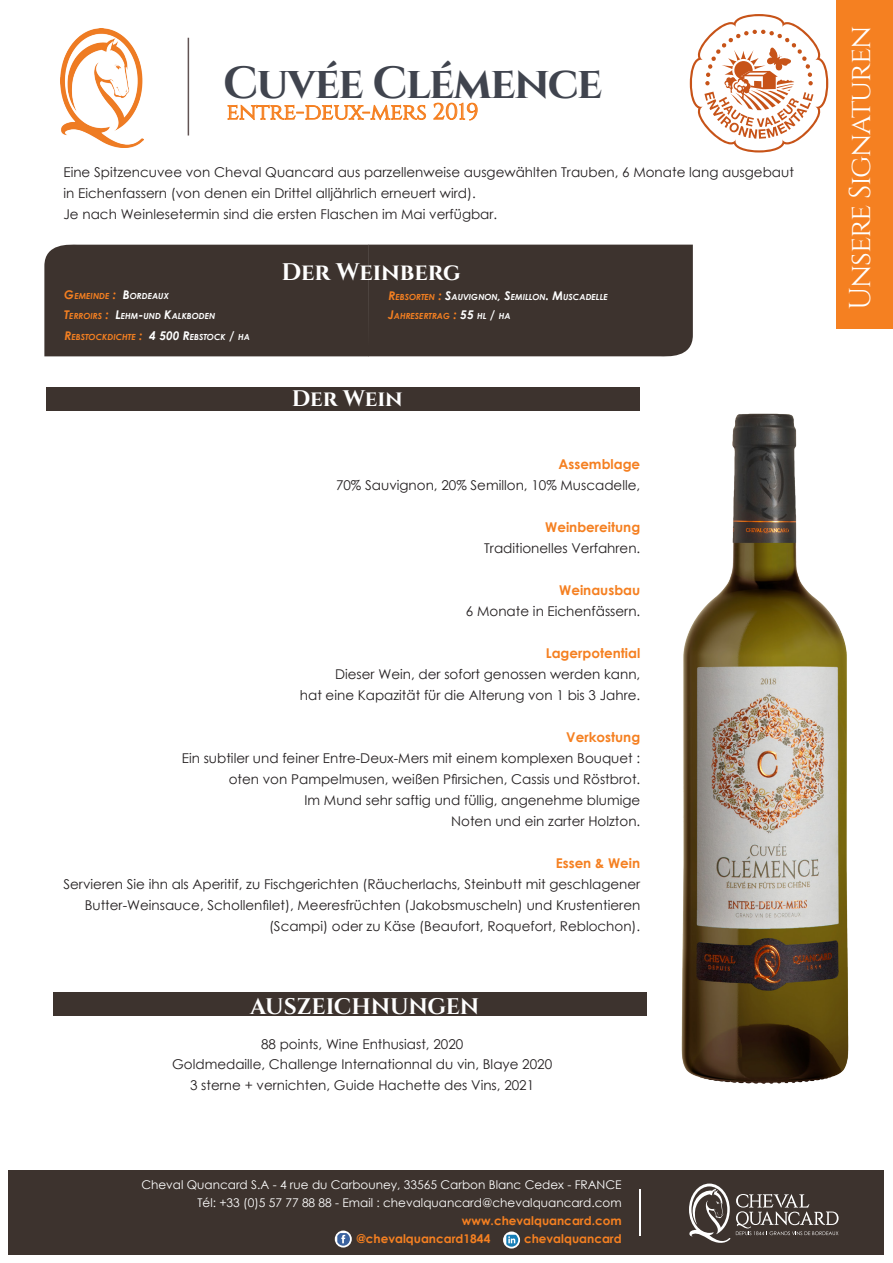
<style>
.page{position:relative;width:893px;height:1263px;background:#fff}
.page>*{position:absolute;margin:0;border:0;box-sizing:border-box;transform-origin:0 0}
.t1{font:700 45px "Cinzel";letter-spacing:-.03em;color:#40444e}
.t2{font:30px "Cinzel";letter-spacing:-.04em;color:#fff}
.t3{font:700 24px "Cinzel";letter-spacing:-.005em;color:#fff}
.t4{font:700 22.5px "Cinzel";letter-spacing:-.005em;color:#fff}
.t5{font:22.5px "Cinzel";color:#f58021}
.t6{font:13.5px/21px "Century Gothic";color:#231f20}
.t7{font:700 13.5px "Century Gothic";color:#f58021}
.t8{font:12px "Century Gothic";color:#fff}
.t9{font:700 12px "Century Gothic";color:#f58021}
.t10{font:italic 700 8.4px "Century Gothic";color:#f58021}
.t11{font:italic 700 8.4px "Century Gothic";color:#fff}
.s1{font-size:12px}
.s2{font-size:12px;color:#fff}
.s3{color:#fff}
.s4{font-size:12px;color:#f58021}
.s5{color:#f58021}
</style>
<div class="page">
<div style="left:9px;top:1170px;width:875px;height:84px;background:#3d332e"></div>
<svg style="left:227px;top:104px;width:199px;height:16px"></svg>
<svg style="left:433px;top:102px;width:45px;height:19px"></svg>
<img style="left:61px;top:29px;width:82px;height:118px">
<div style="left:53px;top:993px;width:593px;height:23px;background:#3d332e"></div>
<svg style="left:689px;top:14px;width:140px;height:139px"></svg>
<div style="left:46px;top:387px;width:593px;height:24px;background:#3d332e"></div>
<div style="left:44px;top:244px;width:649px;height:113px;background:#3d332e"></div>
<img style="left:681px;top:413px;width:168px;height:671px">
<svg style="left:689px;top:1183px;width:41px;height:60px"></svg>
<svg style="left:736px;top:1194px;width:102px;height:41px"></svg>
<hr style="left:639px;top:1189px;width:1px;height:46px;background:#fff">
<hr style="left:188px;top:38px;width:1px;height:97px;background:#615353">
<svg style="left:335px;top:1230px;width:17px;height:17px"></svg>
<svg style="left:337px;top:1233px;width:13px;height:13px"></svg>
<svg style="left:503px;top:1231px;width:17px;height:17px"></svg>
<svg style="left:506px;top:1235px;width:12px;height:12px"></svg>
<div style="left:837px;top:0;width:56px;height:328px;background:#f58021"></div>
<p class="t1" style="left:223px;top:55px;width:381px">Cuvée Clémence</p>
<p class="t5" style="left:227px;top:99px;width:253px">ENTRE-DEUX-MERS 2019</p>
<p class="t6" style="left:63px;top:161px;width:732px">Eine Spitzencuvee von Cheval Quancard aus parzellenweise ausgewählten Trauben, 6 Monate lang ausgebaut in Eichenfassern (von denen ein Drittel alljährlich erneuert wird).</p>
<p class="t6" style="left:63px;top:203px;width:435px">Je nach Weinlesetermin sind die ersten Flaschen im Mai verfügbar.</p>
<p class="t3" style="left:282px;top:257px;width:181px">Der Weinberg</p>
<p class="t10" style="left:388px;top:311px;width:124px"><span class="s1">J</span>AHRESERTRAG <span class="s1">:</span> <span class="s2">55</span> <span class="s3">HL</span> <span class="s2">/</span> <span class="s3">HA</span></p>
<p class="t10" style="left:64px;top:290px;width:107px"><span class="s1">G</span>EMEINDE <span class="s1">:</span> <span class="s2">B</span><span class="s3">ORDEAUX</span></p>
<p class="t11" style="left:388px;top:292px;width:221px"><span class="s4">R</span><span class="s5">EBSORTEN</span> <span class="s4">:</span> <span class="s1">S</span>AUVIGNON<span class="s1">, S</span>EMILLON<span class="s1">. M</span>USCADELLE</p>
<p class="t11" style="left:64px;top:310px;width:152px"><span class="s4">T</span><span class="s5">ERROIRS</span> <span class="s4">:</span> <span class="s1">L</span>EHM<span class="s1">-</span>UND <span class="s1">K</span>ALKB ODEN</p>
<p class="t10" style="left:65px;top:332px;width:187px"><span class="s1">R</span>EBSTOCKDICHTE <span class="s1">:</span> <span class="s2">4 500 R</span><span class="s3">EBSTOCK</span> <span class="s2">/</span> <span class="s3">HA</span></p>
<p class="t4" style="left:292px;top:385px;width:112px">Der Wein</p>
<p class="t7" style="left:558px;top:455px;width:83px">Assemblage</p>
<p class="t6" style="left:336px;top:474px;width:306px">70% Sauvignon, 20% Semillon, 10% Muscadelle,</p>
<p class="t7" style="left:545px;top:518px;width:97px">Weinbereitung</p>
<p class="t6" style="left:484px;top:537px;width:158px">Traditionelles Verfahren.</p>
<p class="t7" style="left:559px;top:581px;width:82px">Weinausbau</p>
<p class="t6" style="left:466px;top:600px;width:176px">6 Monate in Eichenfässern.</p>
<p class="t7" style="left:546px;top:644px;width:96px">Lagerpotential</p>
<p class="t6" style="left:335px;top:663px;width:307px">Dieser Wein, der sofort genossen werden kann,</p>
<p class="t6" style="left:300px;top:684px;width:342px">hat eine Kapazität für die Alterung von 1 bis 3 Jahre.</p>
<p class="t7" style="left:566px;top:728px;width:75px">Verkostung</p>
<p class="t6" style="left:182px;top:747px;width:460px">Ein subtiler und feiner Entre-Deux-Mers mit einem komplexen Bouquet :</p>
<p class="t6" style="left:229px;top:768px;width:413px">oten von Pampelmusen, weißen Pfirsichen, Cassis und Röstbrot.</p>
<p class="t6" style="left:305px;top:789px;width:337px">Im Mund sehr saftig und füllig, angenehme blumige</p>
<p class="t6" style="left:451px;top:810px;width:191px">Noten und ein zarter Holzton.</p>
<p class="t7" style="left:556px;top:854px;width:86px">Essen &amp; Wein</p>
<p class="t6" style="left:63px;top:873px;width:578px;text-align:right">Servieren Sie ihn als Aperitif, zu Fischgerichten (Räucherlachs, Steinbutt mit geschlagener<br>Butter-Weinsauce, Schollenfilet), Meeresfrüchten (Jakobsmuscheln) und Krustentieren (Scampi) oder zu Käse (Beaufort, Roquefort, Reblochon).</p>
<p class="t4" style="left:250px;top:993px;width:231px">AUSZEICHNUNGEN</p>
<p class="t6" style="left:261px;top:1033px;width:204px">88 points, Wine Enthusiast, 2020</p>
<p class="t6" style="left:172px;top:1053px;width:382px">Goldmedaille, Challenge Internationnal du vin, Blaye 2020</p>
<p class="t6" style="left:190px;top:1074px;width:346px">3 sterne + vernichten, Guide Hachette des Vins, 2021</p>
<p class="t8" style="left:141px;top:1176px;width:482px">Cheval Quancard S.A - 4 rue du Carbouney, 33565 Carbon Blanc Cedex - FRANCE</p>
<p class="t8" style="left:197px;top:1194px;width:426px">Tél: +33 (0)5 57 77 88 88 - Email : chevalquancard@chevalquancard.com</p>
<p class="t9" style="left:462px;top:1213px;width:161px">www.chevalquancard.com</p>
<p class="t9" style="left:357px;top:1231px;width:135px">@chevalquancard1844</p>
<p class="t9" style="left:524px;top:1231px;width:99px">chevalquancard</p>
<p class="t2" style="left:843px;top:310px;width:286px;rotate:-90deg">UNSERE SIGNATUREN</p>
</div>
